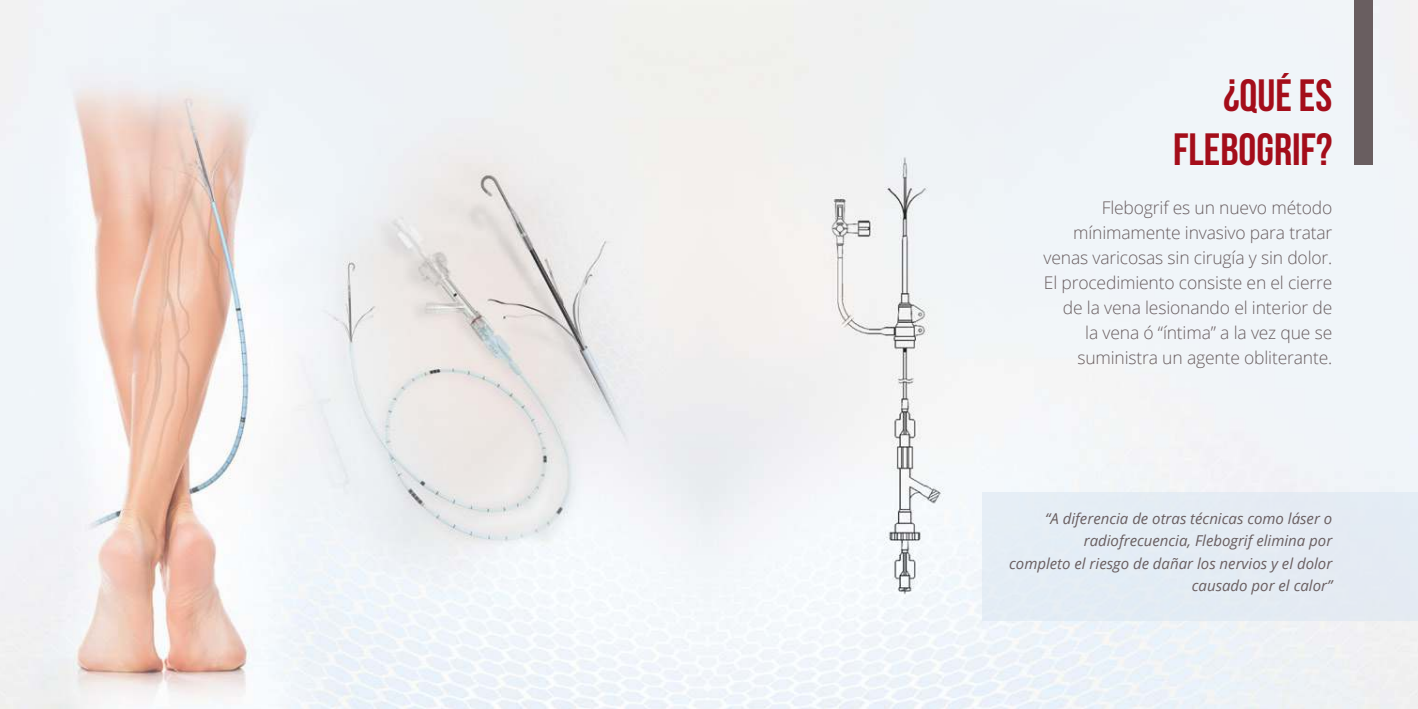
<style>
.page{position:relative;width:1418px;height:709px;background:#fff}
.page>*{position:absolute;margin:0;border:0;box-sizing:border-box;transform-origin:0 0}
.t1{font:700 45px/54px "Bebas Neue";color:#a40d1a;text-align:right}
.t2{font:300 17.5px/25px "Open Sans";letter-spacing:-.01em;color:#695e60;text-align:right}
.t3{font:italic 15px/22.5px "Open Sans";color:#695e60;text-align:right}
</style>
<div class="page">
<img style="left:0;top:0;width:1417px;height:709px">
<div style="left:982px;top:493px;width:435px;height:128px;background:#e4ecf4"></div>
<div style="left:1354px;top:0;width:18px;height:164px;background:#695e60"></div>
<h1 class="t1" style="left:1172px;top:68px;width:161px">¿QUÉ ES<br>FLEBOGRIF?</h1>
<p class="t2" style="left:1043px;top:194px;width:290px">Flebogrif es un nuevo método mínimamente invasivo para tratar venas varicosas sin cirugía y sin dolor.<br>El procedimiento consiste en el cierre de la vena lesionando el interior de<br>la vena ó “íntima” a la vez que se suministra un agente obliterante.</p>
<p class="t3" style="left:1009px;top:508px;width:325px">“A diferencia de otras técnicas como láser o radiofrecuencia, Flebogrif elimina por<br>completo el riesgo de dañar los nervios y el dolor causado por el calor”</p>
</div>
